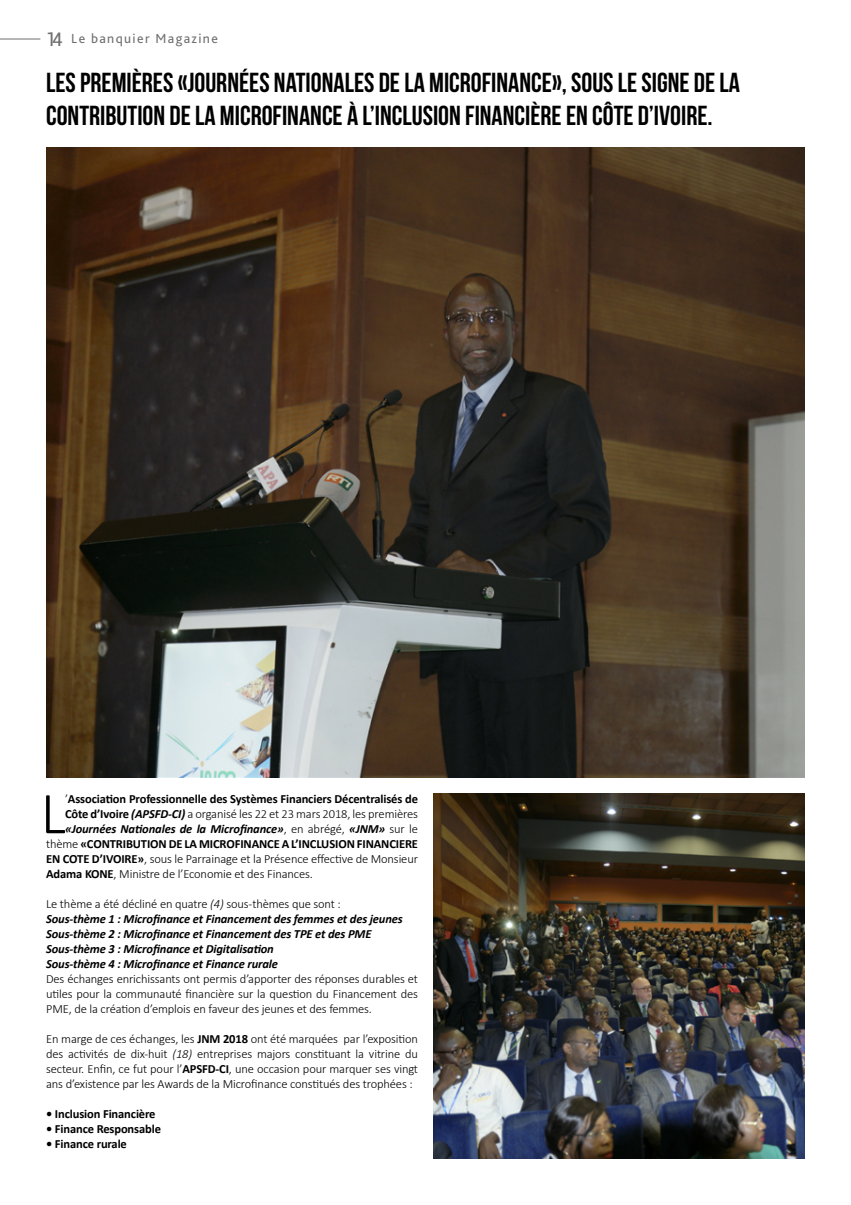
<style>
.page{position:relative;width:851px;height:1205px;background:#fff}
.page>*{position:absolute;margin:0;border:0;box-sizing:border-box;transform-origin:0 0}
.t1{font:300 59.75px "Calibri";color:#000}
.t2{font:700 27.5px/33px "Bebas Neue";color:#000}
.t3{font:13.75px "Bliss Pro";letter-spacing:.1em;color:#706f6f}
.t4{font:300 12.5px/15px "Calibri";letter-spacing:-.01em;color:#000;text-align:justify}
.t5{font:italic 700 12.5px/15px "Calibri";letter-spacing:-.01em;color:#000}
.t6{font:700 12.5px "Calibri";letter-spacing:-.01em;color:#000}
.s1{font-family:"Roboto";font-size:18.75px}
.s2{font-weight:300}
.s3{font-weight:700}
.s4{font-weight:700;font-style:italic}
.s5{font-weight:300;font-style:normal}
.s6{font-style:italic}
</style>
<div class="page">
<hr style="left:0;top:39px;width:40px;height:1px;background:#706f6f">
<img style="left:433px;top:794px;width:371px;height:365px">
<img style="left:46px;top:148px;width:758px;height:629px">
<p class="t3" style="left:46px;top:30px;width:173px"><span class="s1">14</span> Le banquier Magazine</p>
<h2 class="t2" style="left:46px;top:65px;width:695px">LES PREMIÈRES «JOURNÉES NATIONALES DE LA MICROFINANCE», SOUS LE SIGNE DE LA<br>CONTRIBUTION DE LA MICROFINANCE À L’INCLUSION FINANCIÈRE EN CÔTE D’IVOIRE.</h2>
<h1 class="t1" style="left:41px;top:776px;width:27px">L</h1>
<p class="t6" style="left:65px;top:790px;width:354px"><span class="s2">’</span>Association Professionnelle des Systèmes Financiers Décentralisés de</p>
<p class="t4" style="left:65px;top:806px;width:354px"><span class="s3">Côte d’Ivoire</span> <span class="s4">(APSFD-CI)</span> a organisé les 22 et 23 mars 2018, les premières</p>
<p class="t5" style="left:65px;top:821px;width:354px">«Journées Nationales de la Microfinance»<span class="s5">, en abrégé,</span> «JNM» <span class="s5">sur le</span></p>
<p class="t6" style="left:46px;top:835px;width:373px"><span class="s2">thème</span> «CONTRIBUTION DE LA MICROFINANCE A L’INCLUSION FINANCIERE</p>
<p class="t4" style="left:46px;top:851px;width:373px"><span class="s3">EN COTE D’IVOIRE»</span>, sous le Parrainage et la Présence effective de Monsieur</p>
<p class="t4" style="left:46px;top:866px;width:268px"><span class="s3">Adama KONE</span>, Ministre de l’Economie et des Finances.</p>
<p class="t5" style="left:46px;top:896px;width:358px"><span class="s5">Le thème a été décliné en quatre</span> <span class="s2">(4)</span> <span class="s5">sous-thèmes que sont :<br></span>Sous-thème 1 : Microfinance et Financement des femmes et des jeunes Sous-thème 2 : Microfinance et Financement des TPE et des PME Sous-thème 3 : Microfinance et Digitalisation<br>Sous-thème 4 : Microfinance et Finance rurale</p>
<p class="t4" style="left:46px;top:971px;width:373px">Des échanges enrichissants ont permis d’apporter des réponses durables et utiles pour la communauté financière sur la question du Financement des PME, de la création d’emplois en faveur des jeunes et des femmes.</p>
<p class="t4" style="left:46px;top:1031px;width:373px">En marge de ces échanges, les <span class="s3">JNM 2018</span> ont été marquées par l’exposition des activités de dix-huit <span class="s6">(18)</span> entreprises majors constituant la vitrine du secteur. Enfin, ce fut pour l’<span class="s3">APSFD-CI</span>, une occasion pour marquer ses vingt ans d’existence par les Awards de la Microfinance constitués des trophées :</p>
<p class="t6" style="left:46px;top:1105px;width:111px">• Inclusion Financière</p>
<p class="t6" style="left:46px;top:1120px;width:116px">• Finance Responsable</p>
<p class="t6" style="left:46px;top:1135px;width:82px">• Finance rurale</p>
</div>
